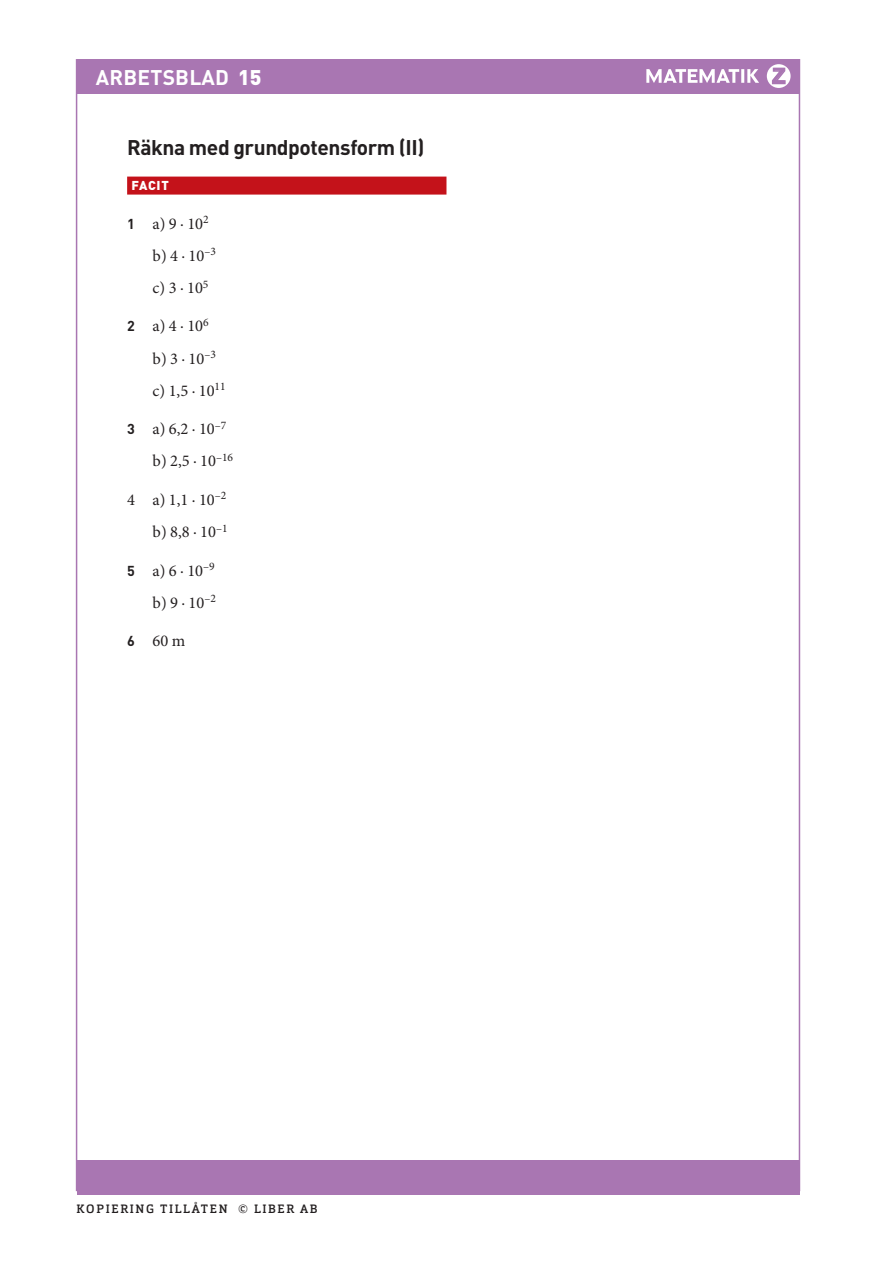
<style>
.page{position:relative;width:893px;height:1263px;background:#fff}
.page>*{position:absolute;margin:0;border:0;box-sizing:border-box;transform-origin:0 0}
.Uppgift_luft_över{font:700 21px "DIN Pro";letter-spacing:-.02em;color:#231f20}
.Antal_ratt{font:700 21px "DIN Pro";letter-spacing:.01em;color:#fff}
.t1{font:900 21px "DIN Pro";letter-spacing:.01em;color:#fff}
.t2{font:700 21px "Arial";color:#a976b2}
.Facit_ab{font:16.5px "Minion Pro";color:#231f20}
.Uppgift_luft_över_li{font:16.5px "Minion Pro";color:#231f20}
.R_Facit_2{font:900 12.75px "DIN Pro";letter-spacing:.055em;color:#fff}
.t3{font:500 12px "Orgon Slab";letter-spacing:.14em;color:#231f20}
.s1{font-weight:900}
.s2{font-family:"DIN Pro";font-weight:700;font-size:14.25px}
</style>
<div class="page">
<div style="left:77px;top:59px;width:722px;height:34px;background:#a976b2"></div>
<div style="left:77px;top:1160px;width:722px;height:34px;background:#a976b2"></div>
<div style="left:767px;top:64px;width:24px;height:24px;background:#fff;border-radius:50%"></div>
<svg style="left:646px;top:69px;width:113px;height:14px"></svg>
<svg style="left:772px;top:67px;width:14px;height:18px"></svg>
<div style="left:127px;top:177px;width:319px;height:18px;background:#c4121a"></div>
<p class="Antal_ratt" style="left:96px;top:63px;width:167px">ARBETSBLAD <span class="s1">15</span></p>
<p class="t2" style="left:772px;top:61px;width:14px">Z</p>
<p class="t1" style="left:101px;top:64px;width:135px">ARBETSBLAD</p>
<p class="Uppgift_luft_över" style="left:127px;top:133px;width:299px">Räkna med grundpotensform (II)</p>
<p class="R_Facit_2" style="left:131px;top:177px;width:39px">FACIT</p>
<p class="Facit_ab" style="left:127px;top:212px;width:83px"><span class="s2">1</span> a) 9 · 10<sup>2</sup></p>
<p class="Facit_ab" style="left:153px;top:244px;width:65px">b) 4 · 10<sup>–3</sup></p>
<p class="Uppgift_luft_över_li" style="left:153px;top:277px;width:57px">c) 3 · 10<sup>5</sup></p>
<p class="Facit_ab" style="left:127px;top:315px;width:83px"><span class="s2">2</span> a) 4 · 10<sup>6</sup></p>
<p class="Facit_ab" style="left:153px;top:347px;width:65px">b) 3 · 10<sup>–3</sup></p>
<p class="Uppgift_luft_över_li" style="left:153px;top:379px;width:75px">c) 1,5 · 10<sup>11</sup></p>
<p class="Facit_ab" style="left:127px;top:418px;width:101px"><span class="s2">3</span> a) 6,2 · 10<sup>–7</sup></p>
<p class="Uppgift_luft_över_li" style="left:153px;top:450px;width:82px">b) 2,5 · 10<sup>–16</sup></p>
<p class="Facit_ab" style="left:127px;top:488px;width:101px">4 a) 1,1 · 10<sup>–2</sup></p>
<p class="Uppgift_luft_över_li" style="left:153px;top:521px;width:76px">b) 8,8 · 10<sup>–1</sup></p>
<p class="Facit_ab" style="left:127px;top:559px;width:89px"><span class="s2">5</span> a) 6 · 10<sup>–9</sup></p>
<p class="Uppgift_luft_över_li" style="left:153px;top:591px;width:65px">b) 9 · 10<sup>–2</sup></p>
<p class="Uppgift_luft_över_li" style="left:127px;top:630px;width:60px"><span class="s2">6</span> 60 m</p>
<p class="t3" style="left:77px;top:1201px;width:243px">KOPIERING TILLÅTEN © LIBER AB</p>
</div>
